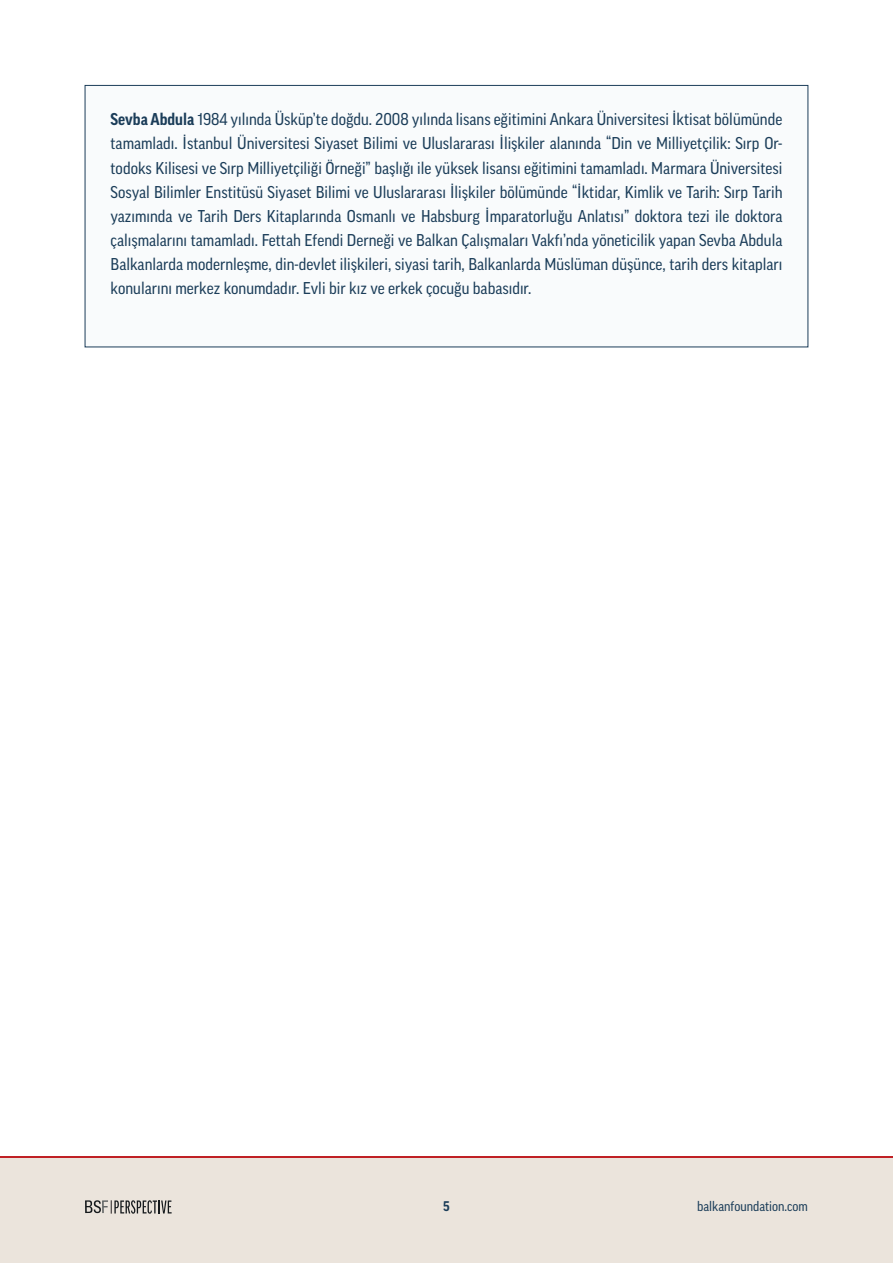
<style>
.page{position:relative;width:893px;height:1263px;background:#fff}
.page>*{position:absolute;margin:0;border:0;box-sizing:border-box;transform-origin:0 0}
.t1{font:16.5px/24px "Good Pro Narr News";color:#1b3d59;text-align:justify}
.t2{font:13.5px "Good Pro Narr News";color:#1b3d59}
.t3{font:700 13.5px "Good Pro Narr";color:#1b3d59}
.s1{font-family:"Good Pro Narr";font-weight:700}
</style>
<div class="page">
<div style="left:0;top:1159px;width:893px;height:104px;background:#ebe4dc"></div>
<svg style="left:85px;top:1200px;width:87px;height:14px"></svg>
<div style="left:85px;top:85px;width:723px;height:262px;background:#f9fbfc;border:1px solid #1b3d59"></div>
<p class="t1" style="left:111px;top:108px;width:673px"><span class="s1">Sevba Abdula</span> 1984 yılında Üsküp’te doğdu. 2008 yılında lisans eğitimini Ankara Üniversitesi İktisat bölümünde tamamladı. İstanbul Üniversitesi Siyaset Bilimi ve Uluslararası İlişkiler alanında “Din ve Milliyetçilik: Sırp Or&shy;todoks Kilisesi ve Sırp Milliyetçiliği Örneği” başlığı ile yüksek lisansı eğitimini tamamladı. Marmara Üniversitesi Sosyal Bilimler Enstitüsü Siyaset Bilimi ve Uluslararası İlişkiler bölümünde “İktidar, Kimlik ve Tarih: Sırp Tarih yazımında ve Tarih Ders Kitaplarında Osmanlı ve Habsburg İmparatorluğu Anlatısı” doktora tezi ile doktora çalışmalarını tamamladı. Fettah Efendi Derneği ve Balkan Çalışmaları Vakfı’nda yöneticilik yapan Sevba Abdula Balkanlarda modernleşme, din-devlet ilişkileri, siyasi tarih, Balkanlarda Müslüman düşünce, tarih ders kitapları konularını merkez konumdadır. Evli bir kız ve erkek çocuğu babasıdır.</p>
<p class="t3" style="left:443px;top:1199px;width:8px">5</p>
<p class="t2" style="left:697px;top:1199px;width:112px">balkanfoundation.com</p>
</div>
